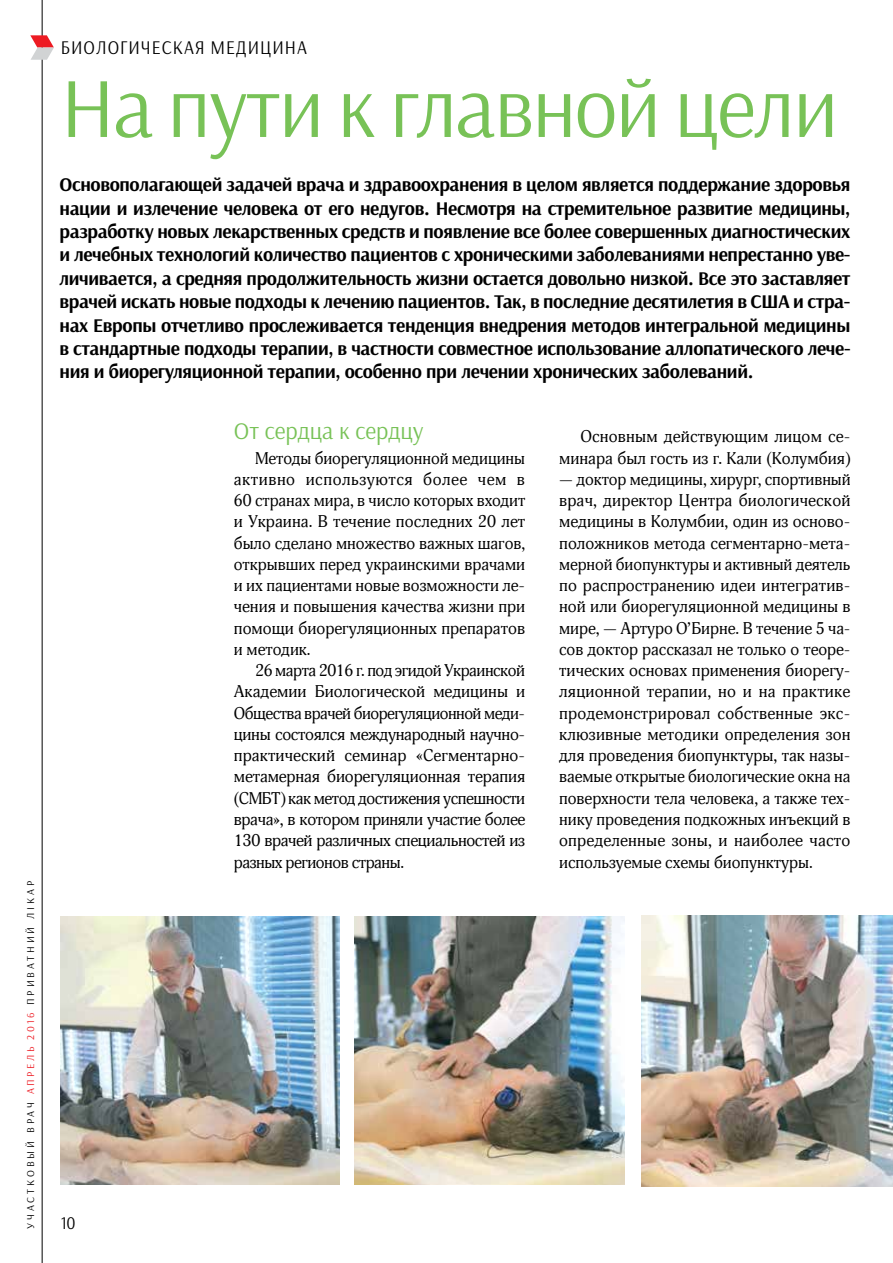
<style>
.page{position:relative;width:893px;height:1263px;background:#fff}
.page>*{position:absolute;margin:0;border:0;box-sizing:border-box;transform-origin:0 0}
.t1{font:85.65px "Arsenal";letter-spacing:-.02em;color:#78c257}
.t2{font:24px "Arsenal";color:#78c257}
.t3{font:700 19.5px/23.4px "Arsenal";letter-spacing:-.02em;color:#000;text-align:justify}
.t4{font:19.5px "Arsenal";letter-spacing:.06em;color:#000;scale:.9 1}
.t5{font:18px "Arsenal";color:#000;scale:.9 1}
.t6{font:16.5px/21.3px "Adonis C";color:#000;text-align:justify}
.t7{font:10.5px "Arsenal";letter-spacing:.28em;color:#000}
.s1{color:#ed1b23}
</style>
<div class="page">
<hr style="left:42px;top:0;width:1px;height:1263px;background:#000">
<svg style="left:30px;top:35px;width:24px;height:25px"></svg>
<img style="left:61px;top:916px;width:278px;height:269px">
<img style="left:641px;top:916px;width:252px;height:270px">
<img style="left:355px;top:916px;width:270px;height:269px">
<p class="t7" style="left:24px;top:1094px;width:215px;rotate:-90deg"><span class="s1">АПРЕЛЬ 2016</span> ПРИВАТНИЙ ЛІКАР</p>
<p class="t7" style="left:24px;top:1229px;width:128px;rotate:-90deg">УЧАСТКОВЫЙ ВРАЧ</p>
<p class="t4" style="left:61px;top:35px;width:275px">БИОЛОГИЧЕСКАЯ МЕДИЦИНА</p>
<h1 class="t1" style="left:61px;top:56px;width:779px">На пути к главной цели</h1>
<p class="t3" style="left:60px;top:173px;width:792px">Основополагающей задачей врача и здравоохранения в целом является поддержание здоровья нации и излечение человека от его недугов. Несмотря на стремительное развитие медицины, разработку новых лекарственных средств и появление все более совершенных диагностических и лечебных технологий количество пациентов с хроническими заболеваниями непрестанно уве&shy;личивается, а средняя продолжительность жизни остается довольно низкой. Все это заставляет врачей искать новые подходы к лечению пациентов. Так, в последние десятилетия в США и стра&shy;нах Европы отчетливо прослеживается тенденция внедрения методов интегральной медицины в стандартные подходы терапии, в частности совместное использование аллопатического лече&shy;ния и биорегуляционной терапии, особенно при лечении хронических заболеваний.</p>
<p class="t5" style="left:61px;top:1212px;width:18px">10</p>
<h2 class="t2" style="left:234px;top:416px;width:191px">От сердца к сердцу</h2>
<p class="t6" style="left:234px;top:447px;width:293px;text-indent:21px">Методы биорегуляционной медицины активно используются более чем в 60 странах мира, в число которых входит и Украина. В течение последних 20 лет было сделано множество важных шагов, открывших перед украинскими врачами и их пациентами новые возможности ле&shy;чения и повышения качества жизни при помощи биорегуляционных препаратов и методик.</p>
<p class="t6" style="left:234px;top:660px;width:293px;text-indent:21px">26 марта 2016 г. под эгидой Украинской Академии Биологической медицины и Общества врачей биорегуляционной меди&shy;цины состоялся международный научно&shy;практический семинар «Сегментарно&shy;метамерная биорегуляционная терапия (СМБТ) как метод достижения успешности врача», в котором приняли участие более 130 врачей различных специальностей из разных регионов страны.</p>
<p class="t6" style="left:559px;top:426px;width:293px;text-align:right">Основным действующим лицом се&shy;минара был гость из г. Кали (Колумбия)</p>
<p class="t6" style="left:559px;top:469px;width:293px">— доктор медицины, хирург, спортивный врач, директор Центра биологической медицины в Колумбии, один из осново&shy;положников метода сегментарно-мета&shy;мерной биопунктуры и активный деятель по распространению идеи интегратив&shy;ной или биорегуляционной медицины в мире, — Артуро О’Бирне. В течение 5 ча&shy;сов доктор рассказал не только о теоре&shy;тических основах применения биорегу&shy;ляционной терапии, но и на практике продемонстрировал собственные экс&shy;клюзивные методики определения зон для проведения биопунктуры, так назы&shy;ваемые открытые биологические окна на поверхности тела человека, а также тех&shy;нику проведения подкожных инъекций в определенные зоны, и наиболее часто используемые схемы биопунктуры.</p>
</div>
